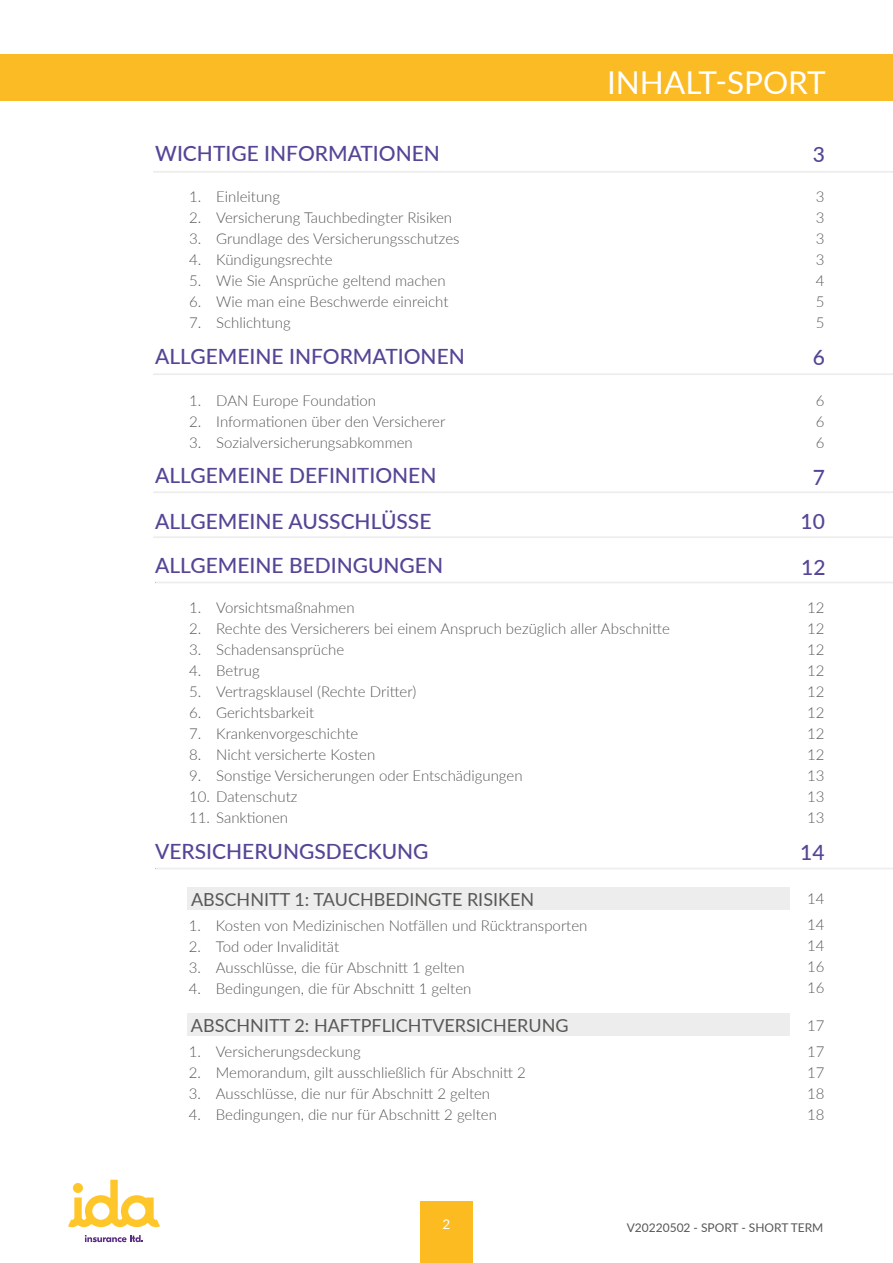
<style>
.page{position:relative;width:893px;height:1263px;background:#fff}
.page>*{position:absolute;margin:0;border:0;box-sizing:border-box;transform-origin:0 0}
.t1{font:31.5px "Lato";color:#fff}
.t2{font:500 21px/45.3px "Lato";color:#554596}
.t3{font:18px "Lato";color:#585856}
.t4{font:300 15px "Lato";color:#575756}
.t5{font:300 15px/21px "Lato";color:#585856;text-align:justify}
.t6{font:13.5px "Lato";color:#fff}
.t7{font:12px "Lato";color:#575756}
</style>
<div class="page">
<div style="left:420px;top:1201px;width:52px;height:62px;background:#fbbb21"></div>
<svg style="left:68px;top:1180px;width:92px;height:47px"></svg>
<svg style="left:85px;top:1235px;width:58px;height:7px"></svg>
<div style="left:0;top:55px;width:893px;height:46px;background:#fbbb25"></div>
<div style="left:187px;top:888px;width:603px;height:22px;background:#ededed"></div>
<svg style="left:155px;top:582px;width:738px;height:1px"></svg>
<svg style="left:155px;top:868px;width:738px;height:1px"></svg>
<div style="left:153px;top:171px;width:740px;height:2px;border:1px solid #ededed"></div>
<div style="left:153px;top:373px;width:740px;height:2px;border:1px solid #ededed"></div>
<div style="left:153px;top:491px;width:740px;height:2px;border:1px solid #ededed"></div>
<div style="left:153px;top:536px;width:740px;height:2px;border:1px solid #ededed"></div>
<div style="left:187px;top:1014px;width:603px;height:22px;background:#ededed"></div>
<h1 class="t1" style="left:607px;top:63px;width:220px">INHALT-SPORT</h1>
<h2 class="t2" style="left:155px;top:131px;width:286px">WICHTIGE INFORMATIONEN</h2>
<h2 class="t2" style="left:813px;top:131px;width:14px">3</h2>
<p class="t4" style="left:189px;top:187px;width:92px">1. Einleitung</p>
<p class="t4" style="left:189px;top:208px;width:264px">2. Versicherung Tauchbedingter Risiken</p>
<p class="t4" style="left:189px;top:229px;width:272px">3. Grundlage des Versicherungsschutzes</p>
<p class="t4" style="left:189px;top:250px;width:145px">4. Kündigungsrechte</p>
<p class="t4" style="left:189px;top:271px;width:258px">5. Wie Sie Ansprüche geltend machen</p>
<p class="t4" style="left:189px;top:292px;width:261px">6. Wie man eine Beschwerde einreicht</p>
<p class="t4" style="left:189px;top:313px;width:103px">7. Schlichtung</p>
<p class="t5" style="left:816px;top:186px;width:10px">3<br>3<br>3<br>3<br>4<br>5<br>5</p>
<h2 class="t2" style="left:155px;top:333px;width:311px">ALLGEMEINE INFORMATIONEN</h2>
<h2 class="t2" style="left:813px;top:334px;width:14px">6</h2>
<p class="t4" style="left:189px;top:391px;width:188px">1. DAN Europe Foundation</p>
<p class="t4" style="left:189px;top:412px;width:258px">2. Informationen über den Versicherer</p>
<p class="t4" style="left:189px;top:433px;width:225px">3. Sozialversicherungsabkommen</p>
<h2 class="t2" style="left:155px;top:453px;width:283px">ALLGEMEINE DEFINITIONEN<br>ALLGEMEINE AUSSCHLÜSSE</h2>
<p class="t5" style="left:816px;top:389px;width:10px">6<br>6<br>6</p>
<h2 class="t2" style="left:801px;top:454px;width:26px;line-height:44.2px;text-align:center">7<br>10</h2>
<h2 class="t2" style="left:155px;top:542px;width:289px">ALLGEMEINE BEDINGUNGEN</h2>
<h2 class="t2" style="left:801px;top:544px;width:26px">12</h2>
<p class="t4" style="left:189px;top:598px;width:167px">1. Vorsichtsmaßnahmen</p>
<p class="t4" style="left:189px;top:619px;width:482px">2. Rechte des Versicherers bei einem Anspruch bezüglich aller Abschnitte</p>
<p class="t4" style="left:189px;top:640px;width:157px">3. Schadensansprüche</p>
<p class="t4" style="left:189px;top:661px;width:72px">4. Betrug</p>
<p class="t4" style="left:189px;top:682px;width:228px">5. Vertragsklausel (Rechte Dritter)</p>
<p class="t4" style="left:189px;top:703px;width:126px">6. Gerichtsbarkeit</p>
<p class="t4" style="left:189px;top:724px;width:171px">7. Krankenvorgeschichte</p>
<p class="t4" style="left:189px;top:745px;width:188px">8. Nicht versicherte Kosten</p>
<p class="t4" style="left:189px;top:766px;width:335px">9. Sonstige Versicherungen oder Entschädigungen</p>
<p class="t4" style="left:189px;top:787px;width:110px">10. Datenschutz</p>
<p class="t4" style="left:189px;top:808px;width:100px">11. Sanktionen</p>
<h2 class="t2" style="left:155px;top:828px;width:275px">VERSICHERUNGSDECKUNG</h2>
<p class="t3" style="left:191px;top:888px;width:345px">ABSCHNITT 1: TAUCHBEDINGTE RISIKEN</p>
<p class="t4" style="left:189px;top:916px;width:400px">1. Kosten von Medizinischen Notfällen und Rücktransporten</p>
<p class="t4" style="left:189px;top:937px;width:152px">2. Tod oder Invalidität</p>
<p class="t4" style="left:189px;top:958px;width:277px">3. Ausschlüsse, die für Abschnitt 1 gelten</p>
<p class="t4" style="left:189px;top:979px;width:284px">4. Bedingungen, die für Abschnitt 1 gelten</p>
<p class="t3" style="left:191px;top:1014px;width:379px">ABSCHNITT 2: HAFTPFLICHTVERSICHERUNG</p>
<p class="t4" style="left:189px;top:1042px;width:173px">1. Versicherungsdeckung</p>
<p class="t4" style="left:189px;top:1063px;width:339px">2. Memorandum, gilt ausschließlich für Abschnitt 2</p>
<p class="t4" style="left:189px;top:1084px;width:303px">3. Ausschlüsse, die nur für Abschnitt 2 gelten</p>
<p class="t4" style="left:189px;top:1105px;width:310px">4. Bedingungen, die nur für Abschnitt 2 gelten</p>
<p class="t5" style="left:807px;top:597px;width:19px">12<br>12<br>12<br>12<br>12<br>12<br>12<br>12<br>13<br>13<br>13</p>
<h2 class="t2" style="left:800px;top:829px;width:26px">14</h2>
<p class="t5" style="left:807px;top:888px;width:19px">14</p>
<p class="t5" style="left:807px;top:914px;width:19px">14<br>14<br>16<br>16</p>
<p class="t5" style="left:807px;top:1014px;width:19px">17</p>
<p class="t5" style="left:807px;top:1040px;width:19px">17<br>17<br>18<br>18</p>
<p class="t6" style="left:443px;top:1216px;width:9px">2</p>
<p class="t7" style="left:627px;top:1220px;width:198px">V20220502 - SPORT - SHORT TERM</p>
</div>
